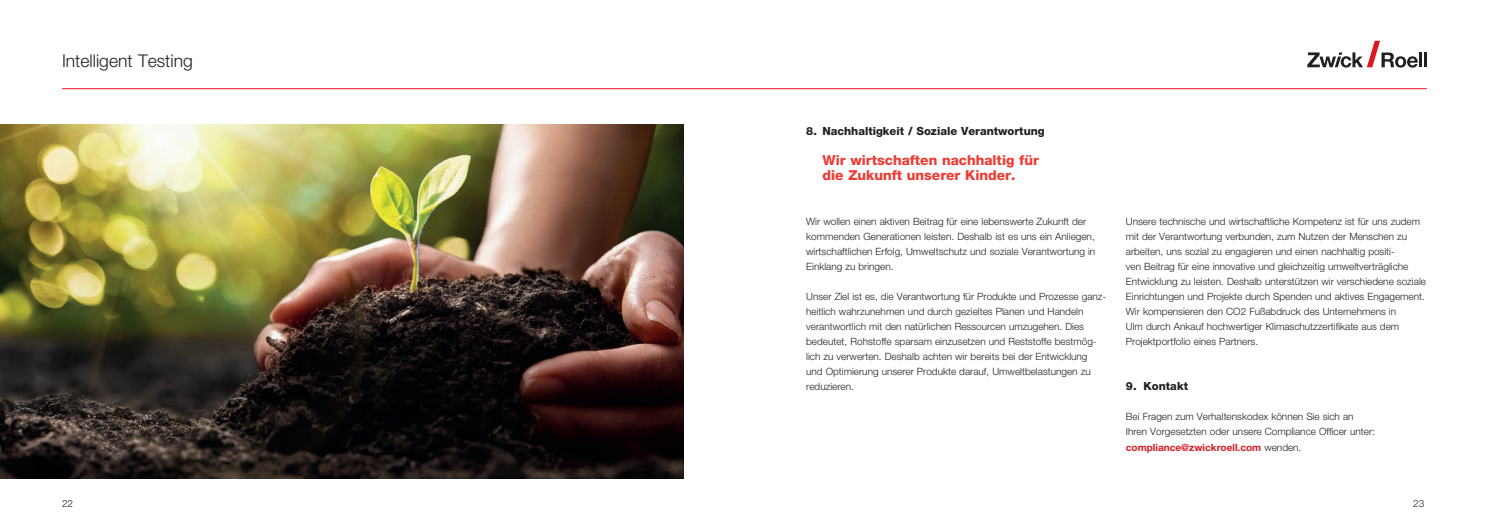
<style>
.page{position:relative;width:1489px;height:525px;background:#fff}
.page>*{position:absolute;margin:0;border:0;box-sizing:border-box;transform-origin:0 0}
.t1{font:300 17.5px "Helvetica Neue LT Std";color:#231f20}
.t2{font:800 13.75px/15px "Helvetica Neue LT Std";color:#ee3b32}
.t3{font:800 11.25px "Helvetica Neue LT Std";color:#231f20}
.t4{font:300 10px/15px "Helvetica Neue LT Std";color:#231f20}
.s1{font-weight:700;color:#d7171f}
</style>
<div class="page">
<hr style="left:62px;top:88px;width:1364px;height:1px;background:#ee1d23">
<svg style="left:1307px;top:41px;width:110px;height:27px"></svg>
<hr style="left:1418px;top:52px;width:3px;height:15px;background:#231f20">
<hr style="left:1423px;top:52px;width:3px;height:15px;background:#231f20">
<img style="left:0;top:124px;width:683px;height:354px">
<h1 class="t1" style="left:62px;top:50px;width:132px">Intelligent Testing</h1>
<p class="t3" style="left:806px;top:124px;width:240px">8. Nachhaltigkeit / Soziale Verantwortung</p>
<h2 class="t2" style="left:822px;top:153px;width:218px">Wir wirtschaften nachhaltig für die Zukunft unserer Kinder.</h2>
<p class="t4" style="left:806px;top:214px;width:290px">Wir wollen einen aktiven Beitrag für eine lebenswerte Zukunft der kommenden Generationen leisten. Deshalb ist es uns ein Anliegen, wirtschaftlichen Erfolg, Umweltschutz und soziale Verantwortung in Einklang zu bringen.</p>
<p class="t4" style="left:806px;top:289px;width:301px">Unser Ziel ist es, die Verantwortung für Produkte und Prozesse ganz&shy;heitlich wahrzunehmen und durch gezieltes Planen und Handeln verantwortlich mit den natürlichen Ressourcen umzugehen. Dies bedeutet, Rohstoffe sparsam einzusetzen und Reststoffe bestmög&shy;lich zu verwerten. Deshalb achten wir bereits bei der Entwicklung und Optimierung unserer Produkte darauf, Umweltbelastungen zu reduzieren.</p>
<p class="t4" style="left:1125px;top:214px;width:301px">Unsere technische und wirtschaftliche Kompetenz ist für uns zudem mit der Verantwortung verbunden, zum Nutzen der Menschen zu arbeiten, uns sozial zu engagieren und einen nachhaltig positi-<br>ven Beitrag für eine innovative und gleichzeitig umweltverträgliche Entwicklung zu leisten. Deshalb unterstützen wir verschiedene soziale Einrichtungen und Projekte durch Spenden und aktives Engagement.<br>Wir kompensieren den CO2 Fußabdruck des Unternehmens in<br>Ulm durch Ankauf hochwertiger Klimaschutzzertifikate aus dem Projektportfolio eines Partners.</p>
<p class="t3" style="left:1125px;top:379px;width:64px">9. Kontakt</p>
<p class="t4" style="left:1125px;top:409px;width:250px">Bei Fragen zum Verhaltenskodex können Sie sich an<br>Ihren Vorgesetzten oder unsere Compliance Officer unter: <span class="s1">compliance@zwickroell.com</span> wenden.</p>
<p class="t4" style="left:62px;top:495px;width:13px">22</p>
<p class="t4" style="left:1412px;top:495px;width:13px">23</p>
</div>
